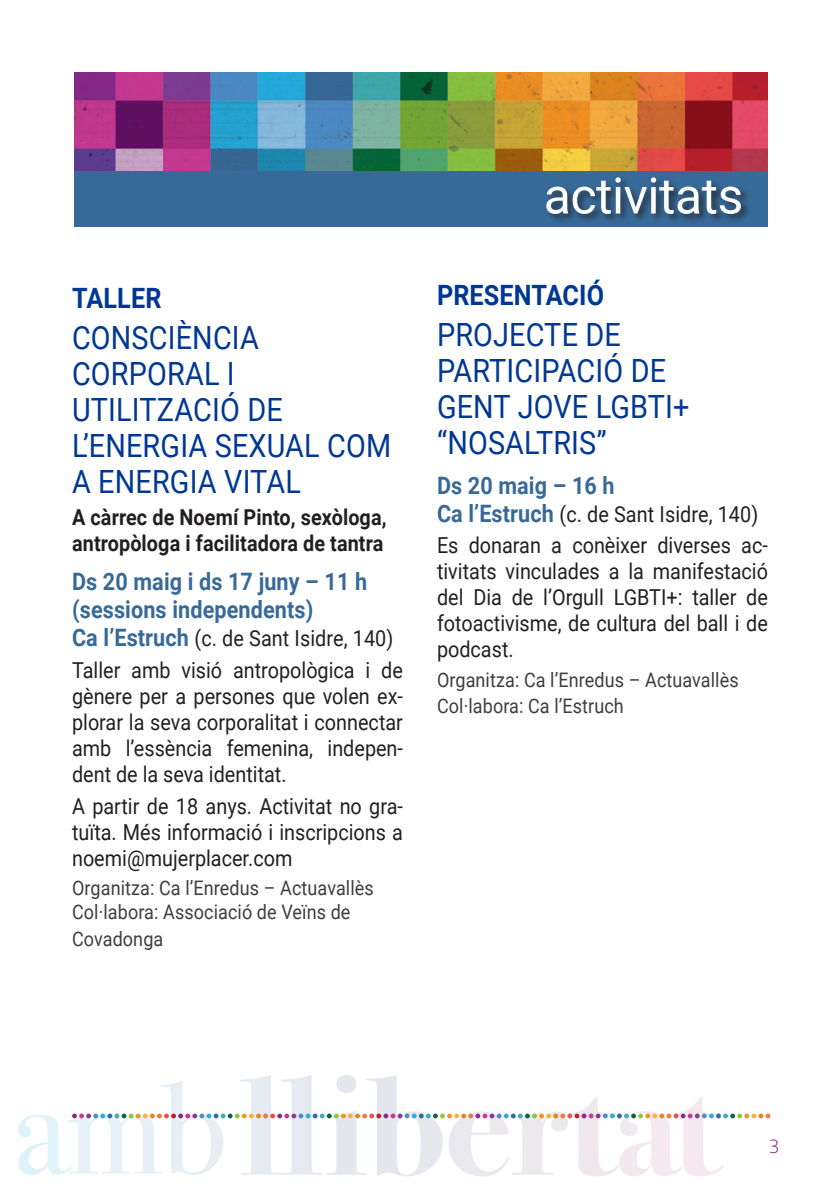
<style>
.page{position:relative;width:840px;height:1191px;background:#fff}
.page>*{position:absolute;margin:0;border:0;box-sizing:border-box;transform-origin:0 0}
.t1{font:50px "Roboto";letter-spacing:-.01em;color:#fff}
.t2{font:32px/36px "Roboto";letter-spacing:.005em;color:#003894;scale:.9 1}
.t3{font:700 28px "Roboto";letter-spacing:.005em;color:#003894;scale:.9 1}
.t4{font:700 24px/28px "Roboto";letter-spacing:.005em;color:#376a99;scale:.9 1}
.t5{font:22px/26px "Roboto";color:#231f20;text-align:justify;scale:.9 1}
.t6{font:700 22px/26px "Roboto";letter-spacing:.005em;color:#231f20;scale:.9 1}
.t7{font:20px/26px "Roboto";letter-spacing:.005em;color:#3e3e3f;scale:.9 1}
.t8{font:300 18px "Encode Sans";color:#90268f}
.s1{font-weight:700;font-size:24px;color:#376a99}
</style>
<div class="page">
<svg style="left:72px;top:1096px;width:698px;height:80px"></svg>
<div style="left:74px;top:170px;width:693px;height:57px;background:#376a99"></div>
<img style="left:74px;top:72px;width:693px;height:98px">
<div style="left:544px;top:176px;width:206px;height:48px;background:#231f20;opacity:.75"></div>
<p class="t3" style="left:72px;top:278px;width:101px">TALLER</p>
<p class="t2" style="left:72px;top:319px;width:356px">CONSCIÈNCIA<br>CORPORAL I<br>UTILITZACIÓ DE<br>L’ENERGIA SEXUAL COM<br>A ENERGIA VITAL</p>
<p class="t6" style="left:72px;top:503px;width:351px">A càrrec de Noemí Pinto, sexòloga, antropòloga i facilitadora de tantra</p>
<p class="t4" style="left:72px;top:567px;width:329px">Ds 20 maig i ds 17 juny – 11 h (sessions independents)</p>
<p class="t5" style="left:72px;top:625px;width:358px"><span class="s1">Ca l’Estruch</span> (c. de Sant Isidre, 140)</p>
<p class="t5" style="left:72px;top:656px;width:369px">Taller amb visió antropològica i de gènere per a persones que volen ex&shy;plorar la seva corporalitat i connectar amb l’essència femenina, indepen&shy;dent de la seva identitat.</p>
<p class="t5" style="left:72px;top:792px;width:369px">A partir de 18 anys. Activitat no gra&shy;tuïta. Més informació i inscripcions a noemi@mujerplacer.com</p>
<p class="t7" style="left:72px;top:874px;width:336px">Organitza: Ca l’Enredus – Actuavallès</p>
<p class="t7" style="left:72px;top:898px;width:311px">Col·labora: Associació de Veïns de<br>Covadonga</p>
<p class="t1" style="left:543px;top:161px;width:201px">activitats</p>
<p class="t3" style="left:437px;top:275px;width:187px">PRESENTACIÓ</p>
<p class="t2" style="left:437px;top:316px;width:282px">PROJECTE DE<br>PARTICIPACIÓ DE<br>GENT JOVE LGBTI+ “NOSALTRIS”</p>
<p class="t4" style="left:437px;top:470px;width:199px">Ds 20 maig – 16 h</p>
<p class="t5" style="left:437px;top:500px;width:358px"><span class="s1">Ca l’Estruch</span> (c. de Sant Isidre, 140)</p>
<p class="t5" style="left:437px;top:532px;width:369px">Es donaran a conèixer diverses ac&shy;tivitats vinculades a la manifestació del Dia de l’Orgull LGBTI+: taller de fotoactivisme, de cultura del ball i de podcast.</p>
<p class="t7" style="left:437px;top:666px;width:336px">Organitza: Ca l’Enredus – Actuavallès</p>
<p class="t7" style="left:437px;top:692px;width:209px">Col·labora: Ca l’Estruch</p>
<p class="t8" style="left:769px;top:1133px;width:10px">3</p>
</div>
